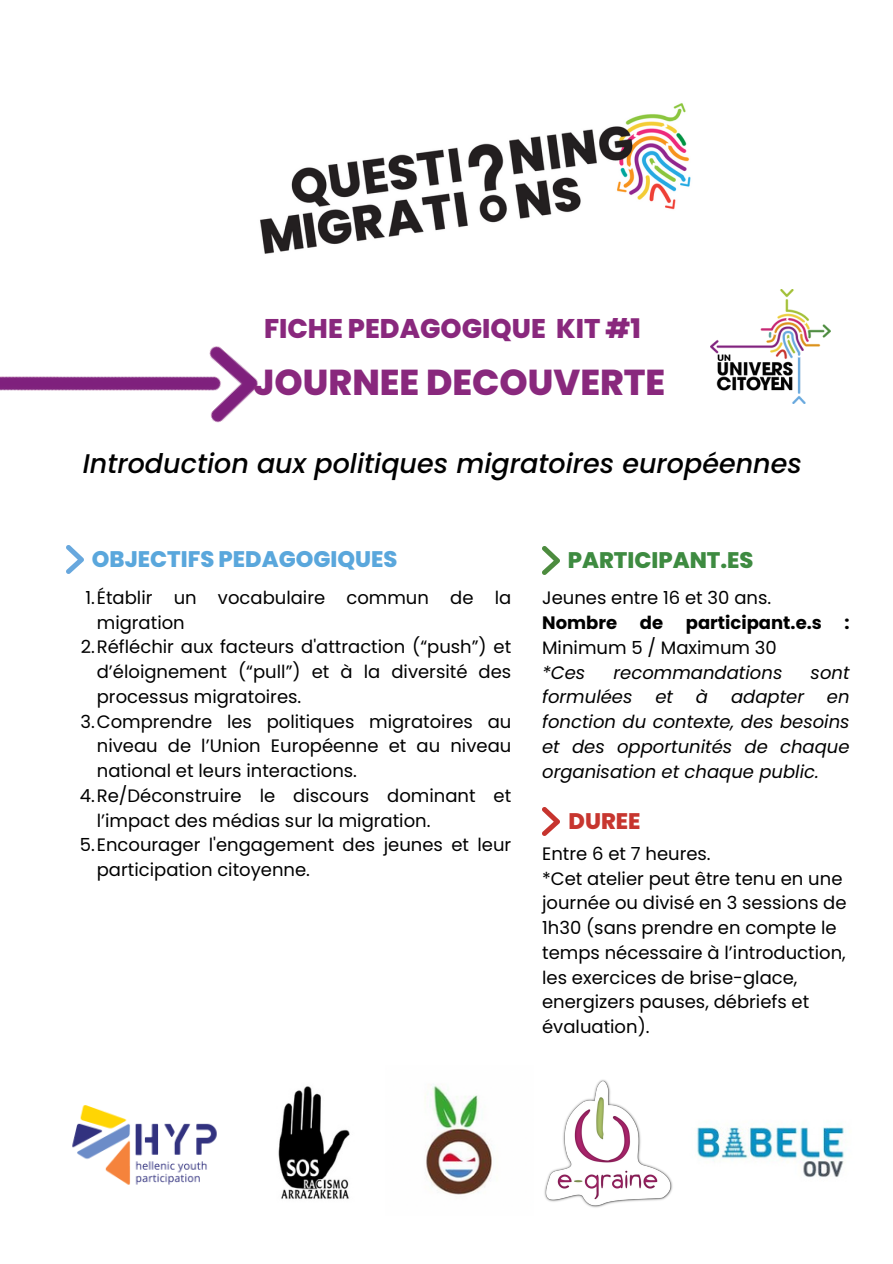
<style>
.page{position:relative;width:893px;height:1264px;background:#fff}
.page>*{position:absolute;margin:0;border:0;box-sizing:border-box;transform-origin:0 0}
.t1{font:800 36px "Poppins";color:#89287d}
.t2{font:italic 500 27px "Poppins";color:#000}
.t3{font:800 27px "Poppins";color:#89287d}
.t4{font:800 22.5px "Poppins";color:#5aa7dc}
.t5{font:800 22.5px "Poppins";color:#3e8b41}
.t6{font:800 22.5px "Poppins";color:#c7362f}
.t7{font:18px/24.8px "Poppins";color:#000}
.t8{font:italic 18px/24.8px "Poppins";color:#000;text-align:justify}
.t9{font:700 18px "Poppins";color:#000}
</style>
<div class="page">
<img style="left:710px;top:289px;width:120px;height:115px">
<img style="left:72px;top:1105px;width:145px;height:80px">
<img style="left:278px;top:1086px;width:72px;height:113px">
<img style="left:697px;top:1124px;width:149px;height:54px">
<img style="left:544px;top:1079px;width:129px;height:129px">
<img style="left:425px;top:1085px;width:67px;height:110px">
<img style="left:542px;top:546px;width:17px;height:28px">
<img style="left:66px;top:560px;width:17px;height:14px">
<img style="left:542px;top:807px;width:17px;height:28px">
<img style="left:0;top:346px;width:258px;height:214px">
<img style="left:260px;top:103px;width:431px;height:151px">
<p class="t3" style="left:264px;top:309px;width:378px">FICHE PEDAGOGIQUE KIT #1</p>
<p class="t1" style="left:253px;top:357px;width:413px">JOURNEE DECOUVERTE</p>
<p class="t2" style="left:83px;top:445px;width:720px">Introduction aux politiques migratoires européennes</p>
<p class="t4" style="left:92px;top:544px;width:307px">OBJECTIFS PEDAGOGIQUES</p>
<p class="t5" style="left:567px;top:544px;width:187px">PARTICIPANT.ES</p>
<p class="t7" style="left:542px;top:585px;width:230px">Jeunes entre 16 et 30 ans.</p>
<p class="t9" style="left:542px;top:610px;width:77px">Nombre</p>
<p class="t9" style="left:639px;top:610px;width:25px">de</p>
<p class="t9" style="left:685px;top:610px;width:138px">participant.e.s</p>
<p class="t9" style="left:844px;top:610px;width:7px">:</p>
<p class="t7" style="left:542px;top:635px;width:236px">Minimum 5 / Maximum 30</p>
<p class="t8" style="left:542px;top:660px;width:45px">*Ces</p>
<p class="t8" style="left:613px;top:660px;width:170px">recommandations</p>
<p class="t8" style="left:810px;top:660px;width:40px">sont</p>
<p class="t8" style="left:542px;top:684px;width:92px">formulées</p>
<p class="t8" style="left:655px;top:684px;width:19px">et</p>
<p class="t8" style="left:696px;top:684px;width:14px">à</p>
<p class="t8" style="left:731px;top:684px;width:75px">adapter</p>
<p class="t7" style="left:97px;top:585px;width:416px;text-indent:-11px">1.Établir un vocabulaire commun de la migration</p>
<p class="t7" style="left:97px;top:634px;width:416px;text-align:justify;text-indent:-16px">2.Réfléchir aux facteurs d'attraction (“push”) et d’éloignement (“pull”) et à la diversité des processus migratoires.</p>
<p class="t7" style="left:97px;top:709px;width:416px;text-align:justify;text-indent:-16px">3.Comprendre les politiques migratoires au niveau de l’Union Européenne et au niveau national et leurs interactions.</p>
<p class="t7" style="left:97px;top:783px;width:416px;text-indent:-17px">4.Re/Déconstruire le discours dominant et l’impact des médias sur la migration.</p>
<p class="t7" style="left:97px;top:832px;width:416px;text-indent:-17px">5.Encourager l'engagement des jeunes et leur participation citoyenne.</p>
<p class="t8" style="left:542px;top:684px;width:309px;text-indent:285px">en fonction du contexte, des besoins et des opportunités de chaque organisation et chaque public.</p>
<p class="t6" style="left:568px;top:805px;width:74px">DUREE</p>
<p class="t7" style="left:542px;top:841px;width:170px">Entre 6 et 7 heures.</p>
<p class="t7" style="left:542px;top:865px;width:306px">*Cet atelier peut être tenu en une journée ou divisé en 3 sessions de<br>1h30 (sans prendre en compte le temps nécessaire à l’introduction, les exercices de brise-glace, energizers pauses, débriefs et évaluation).</p>
</div>
